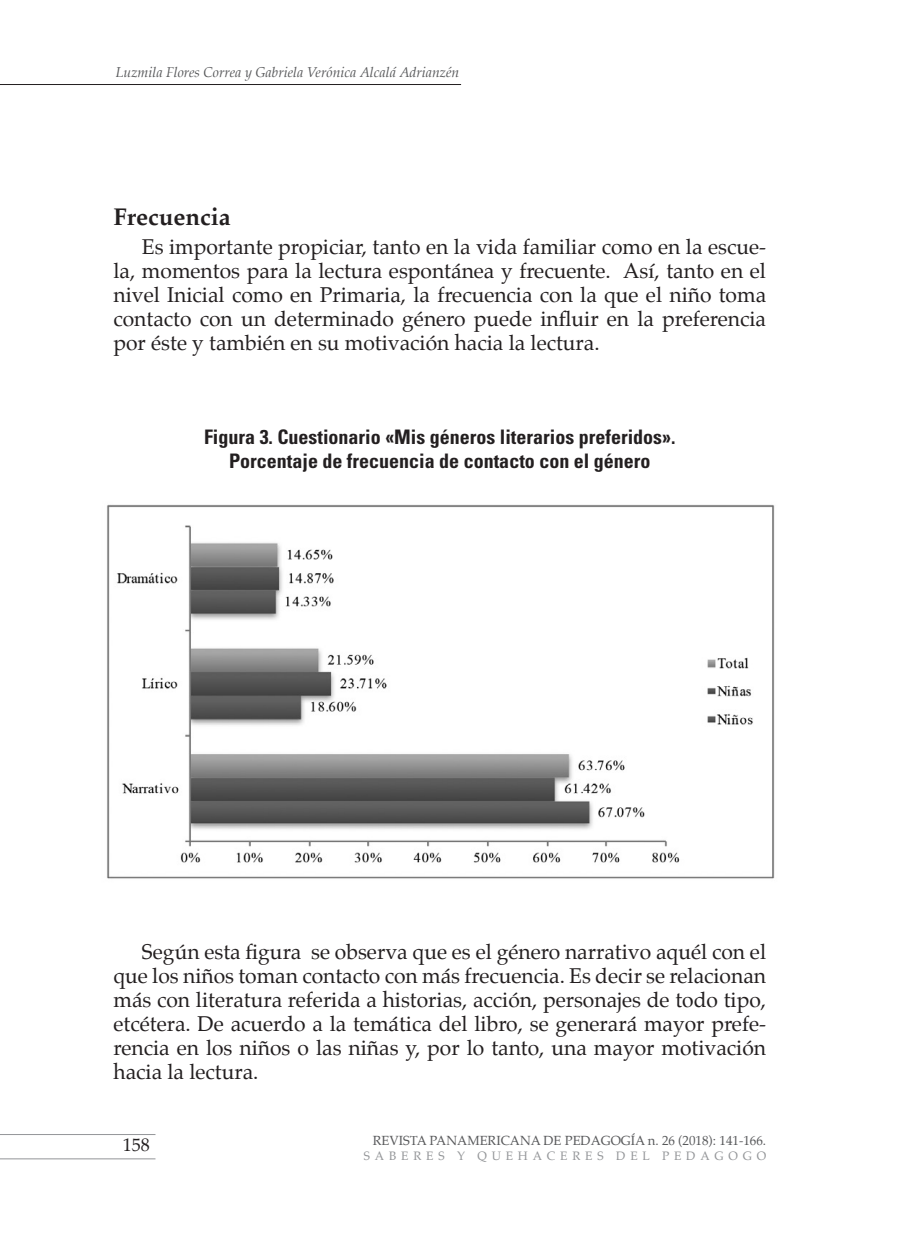
<style>
.page{position:relative;width:908px;height:1248px;background:#fff}
.page>*{position:absolute;margin:0;border:0;box-sizing:border-box;transform-origin:0 0}
.Cabecitas{font:700 24px "Palatino";color:#231f20}
.t1{font:21px/24px "Palatino";color:#231f20;text-align:justify}
.t2{font:700 condensed 20px "Univers";color:#231f20}
.t3{font:18px "Palatino";color:#231f20}
.AUTORES_1{font:italic 14px "Palatino";color:#57585a}
.t4{font:13px "Palatino";color:#57585a}
.t5{font:12px "Palatino";letter-spacing:.4em;color:#939598}
</style>
<div class="page">
<hr style="left:0;top:1133px;width:155px;height:1px;background:#939598">
<hr style="left:0;top:1158px;width:155px;height:1px;background:#939598">
<img style="left:107px;top:504px;width:668px;height:375px">
<hr style="left:0;top:84px;width:461px;height:1px;background:#231f20">
<p class="AUTORES_1" style="left:116px;top:64px;width:345px">Luzmila Flores Correa y Gabriela Verónica Alcalá Adrianzén</p>
<p class="Cabecitas" style="left:113px;top:201px;width:119px">Frecuencia</p>
<p class="t1" style="left:113px;top:237px;width:654px;text-indent:28px">Es importante propiciar, tanto en la vida familiar como en la escue&shy;la, momentos para la lectura espontánea y frecuente. Así, tanto en el nivel Inicial como en Primaria, la frecuencia con la que el niño toma contacto con un determinado género puede influir en la preferencia por éste y también en su motivación hacia la lectura.</p>
<p class="t2" style="left:204px;top:424px;width:473px">Figura 3. Cuestionario «Mis géneros literarios preferidos».</p>
<p class="t2" style="left:229px;top:448px;width:423px">Porcentaje de frecuencia de contacto con el género</p>
<p class="t1" style="left:113px;top:941px;width:653px;text-indent:28px">Según esta figura se observa que es el género narrativo aquél con el que los niños toman contacto con más frecuencia. Es decir se relacionan más con literatura referida a historias, acción, personajes de todo tipo, etcétera. De acuerdo a la temática del libro, se generará mayor prefe&shy;rencia en los niños o las niñas y, por lo tanto, una mayor motivación hacia la lectura.</p>
<p class="t3" style="left:123px;top:1133px;width:28px">158</p>
<p class="t4" style="left:372px;top:1132px;width:395px">REVISTA PANAMERICANA DE PEDAGOGÍA n. 26 (2018): 141-166.</p>
<p class="t5" style="left:363px;top:1147px;width:403px">SABERES Y QUEHACERES DEL PEDAGOGO</p>
</div>
